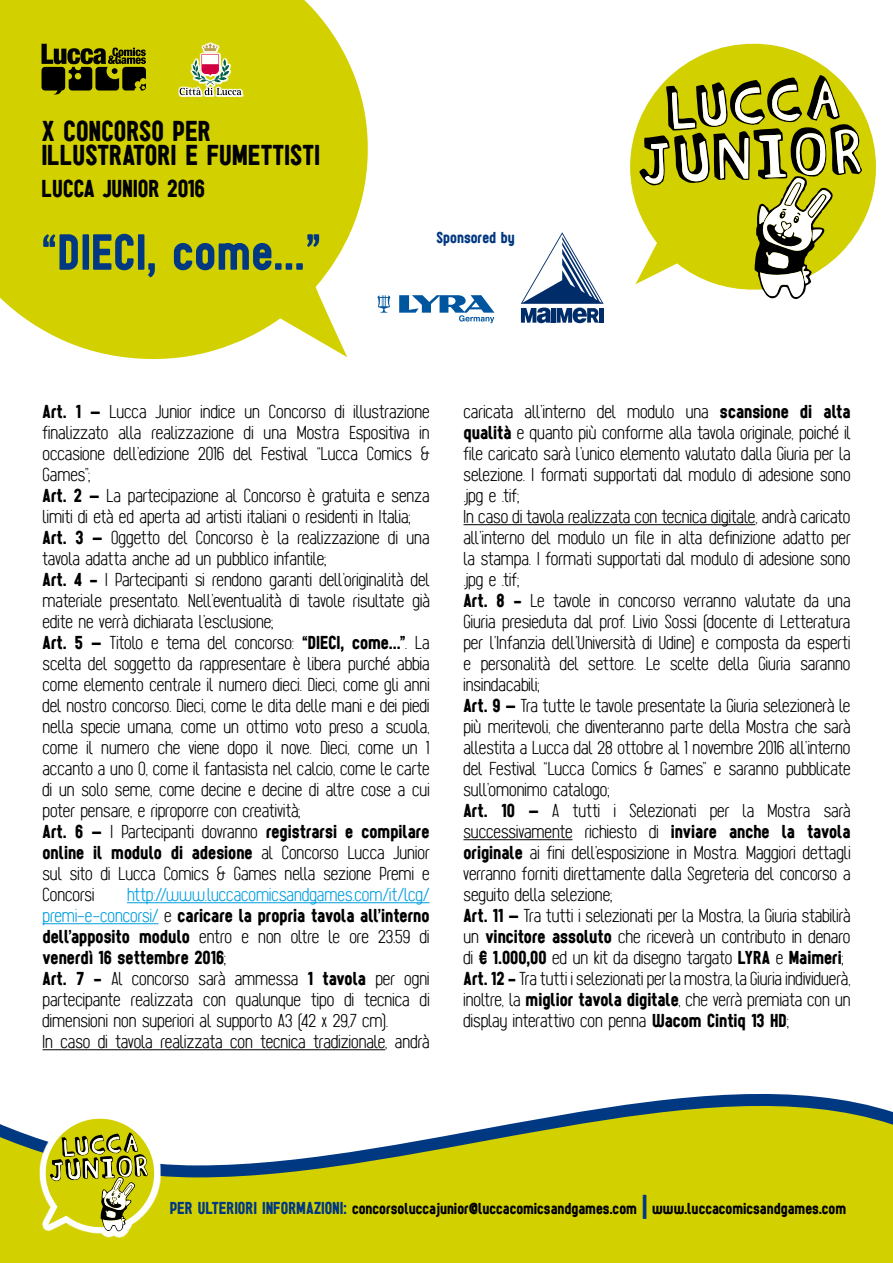
<style>
.page{position:relative;width:893px;height:1263px;background:#fff}
.page>*{position:absolute;margin:0;border:0;box-sizing:border-box;transform-origin:0 0}
.t1{font:52.5px "Sugo";letter-spacing:.01em;color:#003882}
.t2{font:30px/24px "Sugo";color:#000}
.t3{font:25.5px "Sugo";letter-spacing:-.005em;color:#000}
.t4{font:200 19.5px/21px "Sugo";color:#000}
.t5{font:16.5px "Sugo";color:#000}
.t6{font:16.5px "Sugo";color:#003882}
.s1{font-weight:400}
.s2{color:#009ee0}
.s3{font-size:18px;color:#003882}
.s4{font-size:28.5px;color:#003882}
</style>
<div class="page">
<svg style="left:0;top:0;width:368px;height:359px;background:#d7d51c"></svg>
<svg style="left:630px;top:44px;width:246px;height:241px"></svg>
<svg style="left:639px;top:75px;width:225px;height:224px"></svg>
<svg style="left:42px;top:44px;width:104px;height:51px;background:#5c5a00"></svg>
<svg style="left:377px;top:295px;width:13px;height:18px"></svg>
<svg style="left:399px;top:295px;width:95px;height:28px"></svg>
<svg style="left:521px;top:232px;width:83px;height:91px"></svg>
<svg style="left:178px;top:42px;width:66px;height:55px"></svg>
<svg style="left:180px;top:44px;width:62px;height:51px;background:#cac256"></svg>
<svg style="left:0;top:1049px;width:893px;height:214px"></svg>
<svg style="left:39px;top:1112px;width:122px;height:126px"></svg>
<svg style="left:46px;top:1119px;width:108px;height:113px"></svg>
<hr style="left:127px;top:902px;width:302px;height:1px;background:#009ee0">
<hr style="left:43px;top:923px;width:115px;height:1px;background:#009ee0">
<hr style="left:43px;top:1049px;width:342px;height:1px;background:#000">
<hr style="left:463px;top:524px;width:292px;height:1px;background:#000">
<hr style="left:463px;top:839px;width:109px;height:1px;background:#000">
<h2 class="t2" style="left:42px;top:118px;width:278px">X Concorso per illustratori e fumettisti</h2>
<h3 class="t3" style="left:42px;top:173px;width:165px">Lucca Junior 2016</h3>
<h1 class="t1" style="left:42px;top:220px;width:281px">“DIECI, come...”</h1>
<p class="t6" style="left:436px;top:228px;width:80px">Sponsored by</p>
<p class="t4" style="left:43px;top:401px;width:389px"><span class="s1">Art. 1 –</span> Lucca Junior indice un Concorso di illustrazione finalizzato alla realizzazione di una Mostra Espositiva in occasione dell’edizione 2016 del Festival “Lucca Comics &amp; Games”;<br><span class="s1">Art. 2 –</span> La partecipazione al Concorso è gratuita e senza limiti di età ed aperta ad artisti italiani o residenti in Italia; <span class="s1">Art. 3 –</span> Oggetto del Concorso è la realizzazione di una tavola adatta anche ad un pubblico infantile;<br><span class="s1">Art. 4 -</span> I Partecipanti si rendono garanti dell’originalità del materiale presentato. Nell’eventualità di tavole risultate già edite ne verrà dichiarata l’esclusione;<br><span class="s1">Art. 5 –</span> Titolo e tema del concorso: <span class="s1">“DIECI, come...”</span>. La scelta del soggetto da rappresentare è libera purché abbia come elemento centrale il numero dieci. Dieci, come gli anni del nostro concorso. Dieci, come le dita delle mani e dei piedi nella specie umana, come un ottimo voto preso a scuola, come il numero che viene dopo il nove. Dieci, come un 1 accanto a uno 0, come il fantasista nel calcio, come le carte di un solo seme, come decine e decine di altre cose a cui poter pensare, e riproporre con creatività;<br><span class="s1">Art. 6 –</span> I Partecipanti dovranno <span class="s1">registrarsi e compilare online il modulo di adesione</span> al Concorso Lucca Junior sul sito di Lucca Comics &amp; Games nella sezione Premi e Concorsi</p>
<p class="t4" style="left:43px;top:884px;width:389px;text-indent:85px"><span class="s2">http://www.luccacomicsandgames.com/it/lcg/ premi-e-concorsi/</span> e <span class="s1">caricare la propria tavola all’interno dell’apposito modulo</span> entro e non oltre le ore 23.59 di <span class="s1">venerdì 16 settembre 2016</span>;<br><span class="s1">Art. 7 -</span> Al concorso sarà ammessa <span class="s1">1 tavola</span> per ogni partecipante realizzata con qualunque tipo di tecnica di dimensioni non superiori al supporto A3 (42 x 29,7 cm).<br>In caso di tavola realizzata con tecnica tradizionale, andrà</p>
<p class="t4" style="left:463px;top:401px;width:389px">caricata all’interno del modulo una <span class="s1">scansione di alta qualità</span> e quanto più conforme alla tavola originale, poiché il file caricato sarà l’unico elemento valutato dalla Giuria per la selezione. I formati supportati dal modulo di adesione sono .jpg e .tif;<br>In caso di tavola realizzata con tecnica digitale, andrà caricato all’interno del modulo un file in alta definizione adatto per la stampa. I formati supportati dal modulo di adesione sono .jpg e .tif;<br><span class="s1">Art. 8 -</span> Le tavole in concorso verranno valutate da una Giuria presieduta dal prof. Livio Sossi (docente di Letteratura per l’Infanzia dell’Università di Udine) e composta da esperti e personalità del settore. Le scelte della Giuria saranno insindacabili;<br><span class="s1">Art. 9 –</span> Tra tutte le tavole presentate la Giuria selezionerà le più meritevoli, che diventeranno parte della Mostra che sarà allestita a Lucca dal 28 ottobre al 1 novembre 2016 all’interno del Festival “Lucca Comics &amp; Games” e saranno pubblicate sull’omonimo catalogo;<br><span class="s1">Art. 10 –</span> A tutti i Selezionati per la Mostra sarà successivamente richiesto di <span class="s1">inviare anche la tavola originale</span> ai fini dell’esposizione in Mostra. Maggiori dettagli verranno forniti direttamente dalla Segreteria del concorso a seguito della selezione;<br><span class="s1">Art. 11 –</span> Tra tutti i selezionati per la Mostra, la Giuria stabilirà un <span class="s1">vincitore assoluto</span> che riceverà un contributo in denaro di <span class="s1">€ 1.000,00</span> ed un kit da disegno targato <span class="s1">LYRA</span> e <span class="s1">Maimeri</span>; <span class="s1">Art. 12 -</span> Tra tutti i selezionati per la mostra, la Giuria individuerà, inoltre, la <span class="s1">miglior tavola digitale</span>, che verrà premiata con un display interattivo con penna <span class="s1">Wacom Cintiq 13 HD</span>;</p>
<p class="t5" style="left:170px;top:1198px;width:678px"><span class="s3">Per ulteriori informazioni:</span> concorsoluccajunior@luccacomicsandgames.com <span class="s4">|</span> www.luccacomicsandgames.com</p>
</div>
